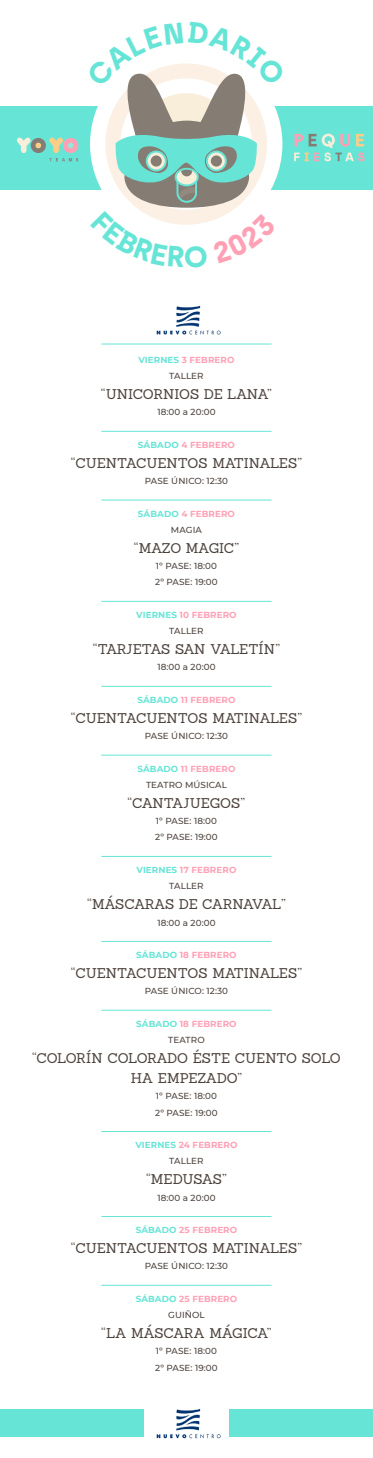
<style>
.page{position:relative;width:373px;height:1458px;background:#fff}
.page>*{position:absolute;margin:0;border:0;box-sizing:border-box;transform-origin:0 0}
.t1{font:13.75px/20px "Sanchez";letter-spacing:-.02em;color:#4c423d;text-align:center}
.t2{font:13.75px "Sanchez";letter-spacing:-.05em;color:#4c423d}
.t3{font:500 8.75px/16.2px "Montserrat";letter-spacing:.01em;color:#4c423d}
.t4{font:700 8.75px/16.2px "Montserrat";letter-spacing:.01em;color:#ffa0b5;text-align:center}
.s1{color:#66e5d7}
.s2{font-weight:500;color:#4c423d}
.s3{font-weight:700;color:#66e5d7}
.s4{font-weight:700;color:#ffa0b5}
</style>
<div class="page">
<div style="left:0;top:106px;width:372px;height:83px;background:#66e5d7"></div>
<svg style="left:294px;top:134px;width:70px;height:27px"></svg>
<hr style="left:101px;top:431px;width:170px;height:1px;background:#66e5d7">
<hr style="left:101px;top:500px;width:170px;height:1px;background:#66e5d7">
<hr style="left:101px;top:601px;width:170px;height:1px;background:#66e5d7">
<hr style="left:101px;top:686px;width:170px;height:1px;background:#66e5d7">
<hr style="left:101px;top:755px;width:170px;height:1px;background:#66e5d7">
<hr style="left:101px;top:856px;width:170px;height:1px;background:#66e5d7">
<hr style="left:101px;top:941px;width:170px;height:1px;background:#66e5d7">
<hr style="left:101px;top:1010px;width:170px;height:1px;background:#66e5d7">
<hr style="left:101px;top:1131px;width:170px;height:1px;background:#66e5d7">
<hr style="left:101px;top:1216px;width:170px;height:1px;background:#66e5d7">
<hr style="left:101px;top:1285px;width:170px;height:1px;background:#66e5d7">
<div style="left:0;top:1409px;width:372px;height:27px;background:#66e5d7"></div>
<svg style="left:17px;top:137px;width:61px;height:24px"></svg>
<div style="left:144px;top:1397px;width:84px;height:49px;background:#fff"></div>
<img style="left:156px;top:1408px;width:65px;height:31px">
<hr style="left:101px;top:344px;width:170px;height:1px;background:#66e5d7">
<img style="left:156px;top:305px;width:65px;height:30px">
<svg style="left:86px;top:63px;width:200px;height:162px"></svg>
<p class="t4" style="left:138px;top:351px;width:97px"><span class="s1">VIERNES</span> 3 FEBRERO<br><span class="s2">TALLER</span></p>
<h1 class="t1" style="left:101px;top:384px;width:172px">“UNICORNIOS DE LANA”</h1>
<p class="t3" style="left:157px;top:404px;width:60px">18:00 a 20:00</p>
<p class="t4" style="left:138px;top:436px;width:98px"><span class="s1">SÁBADO</span> 4 FEBRERO</p>
<h1 class="t1" style="left:71px;top:453px;width:232px">“CUENTACUENTOS MATINALES”</h1>
<p class="t3" style="left:144px;top:472px;width:85px">PASE ÚNICO: 12:30</p>
<p class="t4" style="left:138px;top:505px;width:98px"><span class="s1">SÁBADO</span> 4 FEBRERO<br><span class="s2">MAGIA</span></p>
<h1 class="t1" style="left:134px;top:538px;width:106px">“MAZO MAGIC”</h1>
<p class="t3" style="left:155px;top:557px;width:64px">1º PASE: 18:00<br>2º PASE: 19:00</p>
<p class="t4" style="left:136px;top:606px;width:102px"><span class="s1">VIERNES</span> 10 FEBRERO<br><span class="s2">TALLER</span></p>
<h1 class="t2" style="left:93px;top:640px;width:188px">“TARJETAS SAN VALETÍN”</h1>
<p class="t3" style="left:157px;top:659px;width:60px">18:00 a 20:00</p>
<p class="t4" style="left:137px;top:691px;width:99px"><span class="s1">SÁBADO</span> 11 FEBRERO</p>
<h1 class="t1" style="left:71px;top:708px;width:232px">“CUENTACUENTOS MATINALES”</h1>
<p class="t3" style="left:144px;top:727px;width:85px">PASE ÚNICO: 12:30</p>
<p class="t3" style="left:137px;top:760px;width:99px;text-align:center"><span class="s3">SÁBADO</span> <span class="s4">11 FEBRERO<br></span>TEATRO MÚSICAL</p>
<h1 class="t1" style="left:127px;top:793px;width:119px">“CANTAJUEGOS”</h1>
<p class="t3" style="left:155px;top:812px;width:64px">1º PASE: 18:00<br>2º PASE: 19:00</p>
<p class="t4" style="left:136px;top:861px;width:101px"><span class="s1">VIERNES</span> 17 FEBRERO<br><span class="s2">TALLER</span></p>
<h1 class="t2" style="left:87px;top:895px;width:199px">“MÁSCARAS DE CARNAVAL”</h1>
<p class="t3" style="left:157px;top:914px;width:60px">18:00 a 20:00</p>
<p class="t4" style="left:136px;top:946px;width:102px"><span class="s1">SÁBADO</span> 18 FEBRERO</p>
<h1 class="t1" style="left:71px;top:963px;width:232px">“CUENTACUENTOS MATINALES”</h1>
<p class="t3" style="left:144px;top:982px;width:85px">PASE ÚNICO: 12:30</p>
<p class="t4" style="left:136px;top:1015px;width:102px"><span class="s1">SÁBADO</span> 18 FEBRERO<br><span class="s2">TEATRO</span></p>
<h1 class="t1" style="left:32px;top:1048px;width:310px">“COLORÍN COLORADO ÉSTE CUENTO SOLO<br>HA EMPEZADO”</h1>
<p class="t3" style="left:155px;top:1087px;width:64px">1º PASE: 18:00<br>2º PASE: 19:00</p>
<p class="t4" style="left:135px;top:1136px;width:103px"><span class="s1">VIERNES</span> 24 FEBRERO<br><span class="s2">TALLER</span></p>
<h1 class="t1" style="left:146px;top:1169px;width:82px">“MEDUSAS”</h1>
<p class="t3" style="left:157px;top:1189px;width:60px">18:00 a 20:00</p>
<p class="t4" style="left:135px;top:1221px;width:103px"><span class="s1">SÁBADO</span> 25 FEBRERO</p>
<h1 class="t1" style="left:71px;top:1238px;width:232px">“CUENTACUENTOS MATINALES”</h1>
<p class="t3" style="left:144px;top:1257px;width:85px">PASE ÚNICO: 12:30</p>
<p class="t4" style="left:135px;top:1290px;width:103px"><span class="s1">SÁBADO</span> 25 FEBRERO<br><span class="s2">GUIÑOL</span></p>
<h1 class="t1" style="left:101px;top:1323px;width:172px">“LA MÁSCARA MÁGICA”</h1>
<p class="t3" style="left:155px;top:1342px;width:64px">1º PASE: 18:00<br>2º PASE: 19:00</p>
</div>
